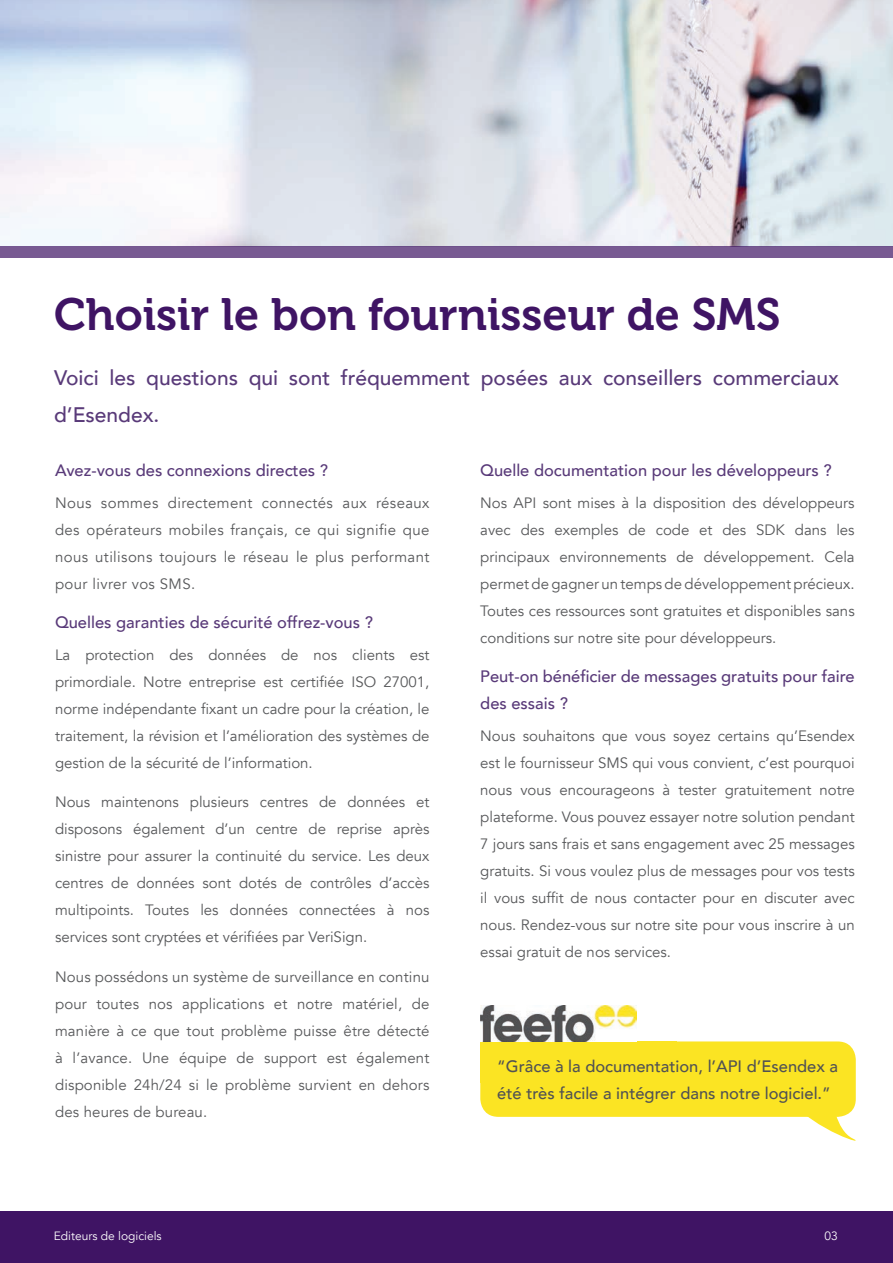
<style>
.page{position:relative;width:893px;height:1263px;background:#fff}
.page>*{position:absolute;margin:0;border:0;box-sizing:border-box;transform-origin:0 0}
.t1{font:45px "Museo 700";color:#3f1464}
.t2{font:500 21px/37.5px "Avenir";color:#593a79}
.t3{font:500 16.5px/27px "Avenir";color:#593a79}
.t4{font:500 16.5px/27px "Avenir";color:#515253}
.t5{font:15px/27px "Avenir";color:#57585a;text-align:justify}
.t6{font:12px "Avenir";color:#fff}
</style>
<div class="page">
<div style="left:0;top:1212px;width:893px;height:51px;background:#3f1464"></div>
<img style="left:0;top:0;width:893px;height:247px">
<div style="left:0;top:247px;width:893px;height:11px;background:#785a92"></div>
<div style="left:480px;top:1041px;width:376px;height:76px;background:#fbe423;border-radius:18px"></div>
<svg style="left:759px;top:1064px;width:97px;height:77px"></svg>
<div style="left:480px;top:1042px;width:197px;height:41px;background:#fbe423"></div>
<img style="left:480px;top:1006px;width:156px;height:35px">
<h1 class="t1" style="left:54px;top:290px;width:728px">Choisir le bon fournisseur de SMS</h1>
<h2 class="t2" style="left:54px;top:357px;width:786px">Voici les questions qui sont fréquemment posées aux conseillers commerciaux d’Esendex.</h2>
<p class="t3" style="left:55px;top:456px;width:275px">Avez-vous des connexions directes ?</p>
<p class="t5" style="left:55px;top:489px;width:376px">Nous sommes directement connectés aux réseaux des opérateurs mobiles français, ce qui signifie que nous utilisons toujours le réseau le plus performant pour livrer vos SMS.</p>
<p class="t3" style="left:55px;top:608px;width:319px">Quelles garanties de sécurité offrez-vous ?</p>
<p class="t5" style="left:55px;top:641px;width:376px">La protection des données de nos clients est primordiale. Notre entreprise est certifiée ISO 27001, norme indépendante fixant un cadre pour la création, le traitement, la révision et l’amélioration des systèmes de gestion de la sécurité de l’information.</p>
<p class="t5" style="left:55px;top:789px;width:376px">Nous maintenons plusieurs centres de données et disposons également d’un centre de reprise après sinistre pour assurer la continuité du service. Les deux centres de données sont dotés de contrôles d’accès multipoints. Toutes les données connectées à nos services sont cryptées et vérifiées par VeriSign.</p>
<p class="t5" style="left:55px;top:964px;width:376px">Nous possédons un système de surveillance en continu pour toutes nos applications et notre matériel, de manière à ce que tout problème puisse être détecté à l’avance. Une équipe de support est également disponible 24h/24 si le problème survient en dehors des heures de bureau.</p>
<p class="t3" style="left:480px;top:456px;width:353px">Quelle documentation pour les développeurs ?</p>
<p class="t5" style="left:480px;top:489px;width:376px">Nos API sont mises à la disposition des développeurs avec des exemples de code et des SDK dans les principaux environnements de développement. Cela permet de gagner un temps de développement précieux.<br>Toutes ces ressources sont gratuites et disponibles sans conditions sur notre site pour développeurs.</p>
<p class="t3" style="left:480px;top:662px;width:376px">Peut-on bénéficier de messages gratuits pour faire des essais ?</p>
<p class="t5" style="left:480px;top:722px;width:376px">Nous souhaitons que vous soyez certains qu’Esendex est le fournisseur SMS qui vous convient, c’est pourquoi nous vous encourageons à tester gratuitement notre plateforme. Vous pouvez essayer notre solution pendant 7 jours sans frais et sans engagement avec 25 messages gratuits. Si vous voulez plus de messages pour vos tests il vous suffit de nous contacter pour en discuter avec nous. Rendez-vous sur notre site pour vous inscrire à un essai gratuit de nos services.</p>
<p class="t4" style="left:497px;top:1052px;width:342px">“Grâce à la documentation, l’API d’Esendex a été très facile a intégrer dans notre logiciel.”</p>
<p class="t6" style="left:54px;top:1229px;width:109px">Editeurs de logiciels</p>
<p class="t6" style="left:824px;top:1229px;width:15px">03</p>
</div>
